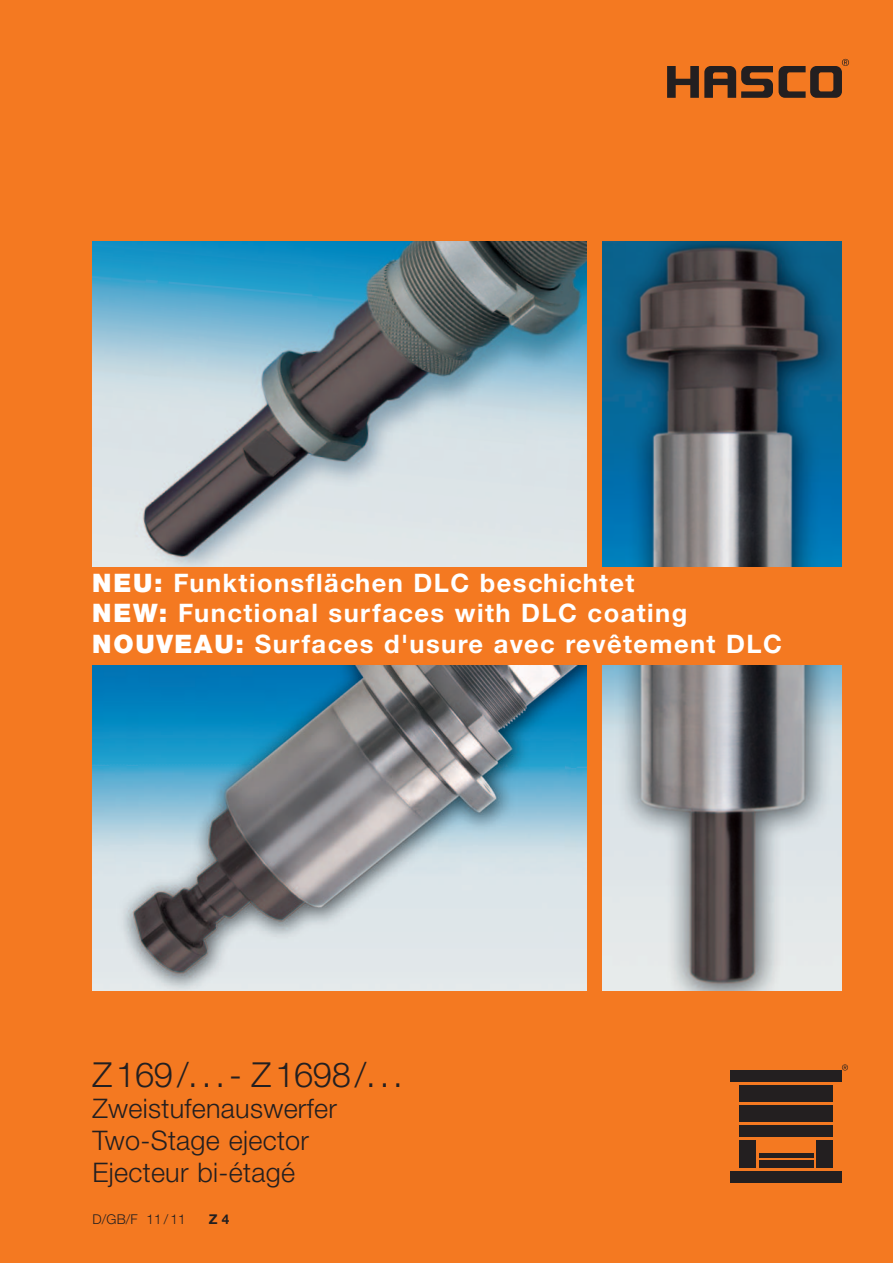
<style>
.page{position:relative;width:893px;height:1263px;background:#f47921}
.page>*{position:absolute;margin:0;border:0;box-sizing:border-box;transform-origin:0 0}
.t1{font:300 34.5px "Helvetica Neue";letter-spacing:-.01em;color:#231f20}
.t2{font:300 27px/32px "Helvetica Neue";letter-spacing:.01em;color:#231f20}
.t3{font:700 25.5px/30.6px "Helvetica Neue CE";letter-spacing:.055em;color:#fff}
.t4{font:300 13.5px "Helvetica Neue";color:#231f20}
.t5{font:700 13.5px "Helvetica Neue CE";color:#231f20}
.s1{font-weight:900}
</style>
<div class="page">
<img style="left:92px;top:241px;width:495px;height:326px">
<img style="left:92px;top:665px;width:495px;height:325px">
<img style="left:603px;top:242px;width:239px;height:748px">
<svg style="left:842px;top:1064px;width:6px;height:6px"></svg>
<div style="left:730px;top:1070px;width:112px;height:12px;background:#231f20"></div>
<div style="left:739px;top:1085px;width:94px;height:17px;background:#231f20"></div>
<div style="left:739px;top:1105px;width:94px;height:17px;background:#231f20"></div>
<div style="left:739px;top:1125px;width:94px;height:11px;background:#231f20"></div>
<div style="left:739px;top:1140px;width:17px;height:28px;background:#231f20"></div>
<div style="left:759px;top:1160px;width:54px;height:8px;background:#231f20"></div>
<div style="left:730px;top:1171px;width:112px;height:11px;background:#231f20"></div>
<hr style="left:759px;top:1153px;width:54px;height:4px;background:#231f20">
<div style="left:816px;top:1140px;width:17px;height:28px;background:#231f20"></div>
<svg style="left:667px;top:66px;width:106px;height:32px"></svg>
<svg style="left:779px;top:59px;width:70px;height:39px"></svg>
<div style="left:76px;top:567px;width:784px;height:97px;background:#f47921"></div>
<p class="t3" style="left:92px;top:570px;width:691px"><span class="s1">NEU:</span> Funktionsflächen DLC beschichtet<br><span class="s1">NEW:</span> Functional surfaces with DLC coating<br><span class="s1">NOUVEAU:</span> Surfaces d'usure avec revêtement DLC</p>
<h1 class="t1" style="left:92px;top:1062px;width:312px">Z169 /. . . - Z 1698 /. . .</h1>
<p class="t2" style="left:92px;top:1095px;width:246px">Zweistufenauswerfer<br>Two-Stage ejector<br>Ejecteur bi-étagé</p>
<p class="t4" style="left:92px;top:1214px;width:95px">D/GB/F 11 / 11</p>
<p class="t5" style="left:209px;top:1214px;width:22px">Z 4</p>
</div>
